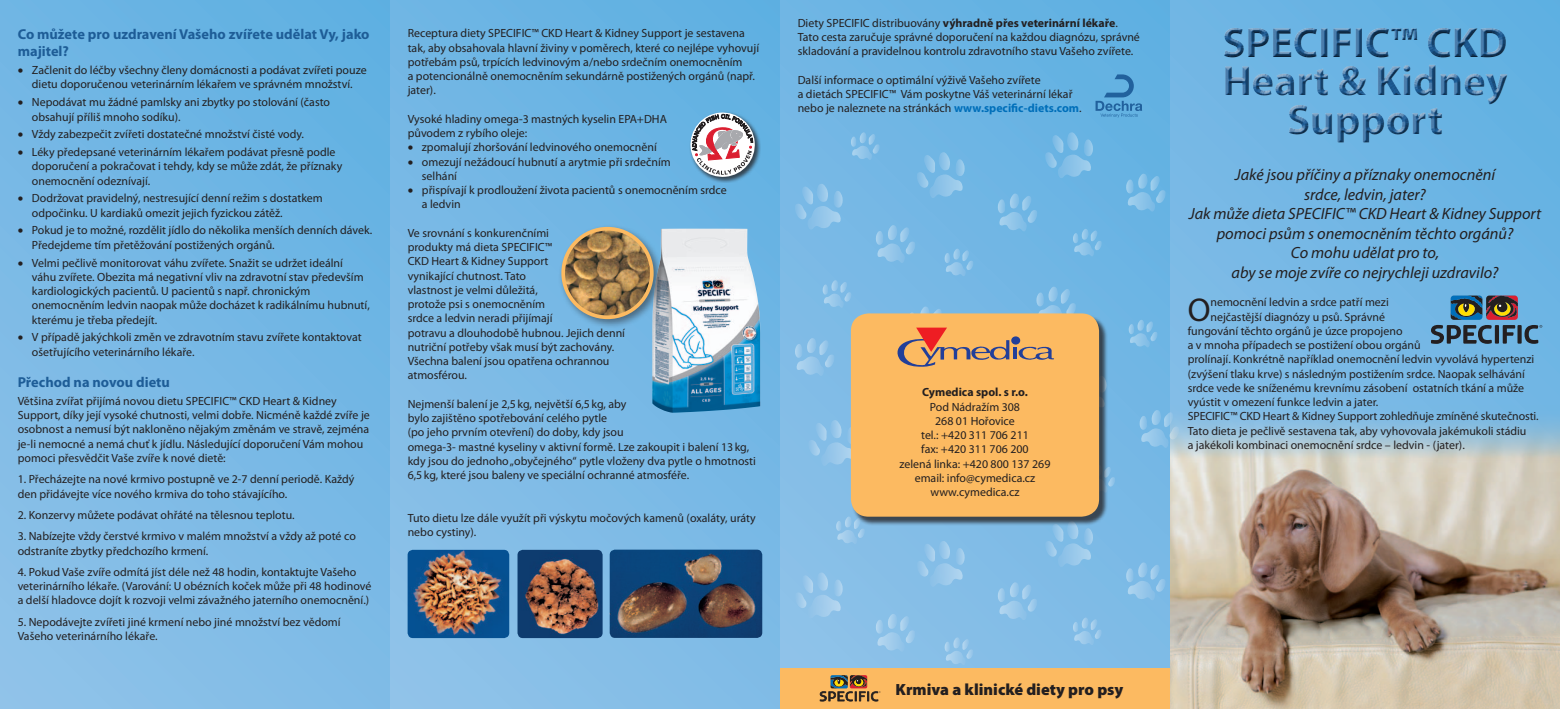
<style>
.page{position:relative;width:1560px;height:709px;background:#fff}
.page>*{position:absolute;margin:0;border:0;box-sizing:border-box;transform-origin:0 0}
.t1{font:700 42.5px/38.8px "Myriad Pro";color:#1e5d97;text-align:center}
.t2{font:33px "Myriad Pro";color:#231f20}
.t3{font:italic 16.25px/19.5px "Myriad Pro";color:#231f20;text-align:center}
.t4{font:900 16.25px "Myriad Pro";color:#231f20}
.t5{font:700 14.38px/17.2px "Myriad Pro";color:#1e5d97}
.t6{font:11.88px/14.2px "Myriad Pro";color:#231f20}
.t7{font:700 11.88px "Myriad Pro";color:#231f20}
.s1{font-weight:700}
.s2{font-weight:700;color:#006fba}
</style>
<div class="page">
<div style="left:0;top:0;width:390px;height:709px;background:linear-gradient(to bottom,#66b2e3,#89bfe8)"></div>
<div style="left:390px;top:0;width:390px;height:709px;background:linear-gradient(to bottom,#68b3e4,#88bee6)"></div>
<div style="left:780px;top:0;width:389px;height:709px;background:linear-gradient(to bottom,#64b2e3,#84bde7)"></div>
<div style="left:1169px;top:0;width:390px;height:709px;background:linear-gradient(to right,#7dbae6,#68b3e3)"></div>
<div style="left:689px;top:111px;width:72px;height:72px;background:#231f20;opacity:.75"></div>
<svg style="left:689px;top:111px;width:67px;height:67px"></svg>
<svg style="left:1125px;top:562px;width:40px;height:39px"></svg>
<svg style="left:1125px;top:173px;width:40px;height:39px"></svg>
<svg style="left:1139px;top:409px;width:30px;height:39px"></svg>
<div style="left:1216px;top:20px;width:298px;height:126px;background:#67b3e3"></div>
<div style="left:1216px;top:23px;width:298px;height:128px;background:#231f20;opacity:.75"></div>
<svg style="left:1430px;top:295px;width:111px;height:49px"></svg>
<svg style="left:1128px;top:319px;width:29px;height:29px"></svg>
<div style="left:780px;top:668px;width:389px;height:41px;background:#fcba61"></div>
<svg style="left:794px;top:132px;width:321px;height:569px"></svg>
<img style="left:407px;top:550px;width:102px;height:88px">
<img style="left:517px;top:550px;width:85px;height:88px">
<img style="left:609px;top:549px;width:153px;height:89px">
<img style="left:652px;top:229px;width:108px;height:184px">
<div style="left:558px;top:223px;width:105px;height:106px;background:#231f20;opacity:.5"></div>
<img style="left:563px;top:229px;width:87px;height:87px">
<div style="left:561px;top:227px;width:92px;height:92px;border:4px solid #fcba61;border-radius:50%"></div>
<img style="left:1169px;top:405px;width:390px;height:304px">
<svg style="left:1095px;top:74px;width:47px;height:43px"></svg>
<p class="t5" style="left:18px;top:25px;width:353px">Co můžete pro uzdravení Vašeho zvířete udělat Vy, jako majitel?</p>
<p class="t6" style="left:18px;top:63px;width:350px;text-align:center">• Začlenit do léčby všechny členy domácnosti a podávat zvířeti pouze dietu doporučenou veterinárním lékařem ve správném množství.</p>
<p class="t6" style="left:32px;top:95px;width:300px;text-indent:-14px">• Nepodávat mu žádné pamlsky ani zbytky po stolování (často obsahují příliš mnoho sodíku).</p>
<p class="t6" style="left:18px;top:127px;width:288px">• Vždy zabezpečit zvířeti dostatečné množství čisté vody.</p>
<p class="t6" style="left:32px;top:145px;width:312px;text-indent:-14px">• Léky předepsané veterinárním lékařem podávat přesně podle doporučení a pokračovat i tehdy, kdy se může zdát, že příznaky onemocnění odeznívají.</p>
<p class="t6" style="left:32px;top:191px;width:292px;text-indent:-14px">• Dodržovat pravidelný, nestresující denní režim s dostatkem odpočinku. U kardiaků omezit jejich fyzickou zátěž.</p>
<p class="t6" style="left:32px;top:223px;width:342px;text-indent:-14px">• Pokud je to možné, rozdělit jídlo do několika menších denních dávek.<br>Předejdeme tím přetěžování postižených orgánů.</p>
<p class="t6" style="left:32px;top:255px;width:339px;text-indent:-14px">• Velmi pečlivě monitorovat váhu zvířete. Snažit se udržet ideální váhu zvířete. Obezita má negativní vliv na zdravotní stav především kardiologických pacientů. U pacientů s např. chronickým onemocněním ledvin naopak může docházet k radikálnímu hubnutí, kterému je třeba předejít.</p>
<p class="t6" style="left:32px;top:330px;width:331px;text-indent:-14px">• V případě jakýchkoli změn ve zdravotním stavu zvířete kontaktovat ošetřujícího veterinárního lékaře.</p>
<p class="t5" style="left:18px;top:373px;width:154px">Přechod na novou dietu</p>
<p class="t6" style="left:18px;top:393px;width:353px">Většina zvířat přijímá novou dietu SPECIFIC™ CKD Heart &amp; Kidney Support, díky její vysoké chutnosti, velmi dobře. Nicméně každé zvíře je osobnost a nemusí být nakloněno nějakým změnám ve stravě, zejména je-li nemocné a nemá chuť k jídlu. Následující doporučení Vám mohou pomoci přesvědčit Vaše zvíře k nové dietě:</p>
<p class="t6" style="left:18px;top:472px;width:338px">1. Přecházejte na nové krmivo postupně ve 2-7 denní periodě. Každý den přidávejte více nového krmiva do toho stávajícího.</p>
<p class="t6" style="left:18px;top:507px;width:278px">2. Konzervy můžete podávat ohřáté na tělesnou teplotu.</p>
<p class="t6" style="left:18px;top:529px;width:339px">3. Nabízejte vždy čerstvé krmivo v malém množství a vždy až poté co odstraníte zbytky předchozího krmení.</p>
<p class="t6" style="left:18px;top:564px;width:355px">4. Pokud Vaše zvíře odmítá jíst déle než 48 hodin, kontaktujte Vašeho veterinárního lékaře. (Varování: U obézních koček může při 48 hodinové a delší hladovce dojít k rozvoji velmi závažného jaterního onemocnění.)</p>
<p class="t6" style="left:18px;top:614px;width:324px">5. Nepodávejte zvířeti jiné krmení nebo jiné množství bez vědomí<br>Vašeho veterinárního lékaře.</p>
<p class="t6" style="left:407px;top:26px;width:353px">Receptura diety SPECIFIC™ CKD Heart &amp; Kidney Support je sestavena tak, aby obsahovala hlavní živiny v poměrech, které co nejlépe vyhovují potřebám psů, trpících ledvinovým a/nebo srdečním onemocněním<br>a potencionálně onemocněním sekundárně postižených orgánů (např. jater).</p>
<p class="t6" style="left:407px;top:111px;width:261px">Vysoké hladiny omega-3 mastných kyselin EPA+DHA původem z rybího oleje:</p>
<p class="t6" style="left:407px;top:140px;width:251px">• zpomalují zhoršování ledvinového onemocnění</p>
<p class="t6" style="left:422px;top:154px;width:250px;text-indent:-14px">• omezují nežádoucí hubnutí a arytmie při srdečním selhání</p>
<p class="t6" style="left:422px;top:183px;width:306px;text-indent:-14px">• přispívají k prodloužení života pacientů s onemocněním srdce a ledvin</p>
<p class="t6" style="left:407px;top:225px;width:219px">Ve srovnání s konkurenčními<br>produkty má dieta SPECIFIC™<br>CKD Heart &amp; Kidney Support<br>vynikající chutnost. Tato<br>vlastnost je velmi důležitá,<br>protože psi s onemocněním<br>srdce a ledvin neradi přijímají<br>potravu a dlouhodobě hubnou. Jejich denní nutriční potřeby však musí být zachovány.<br>Všechna balení jsou opatřena ochrannou atmosférou.</p>
<p class="t6" style="left:407px;top:396px;width:350px">Nejmenší balení je 2,5kg, největší 6,5kg, aby<br>bylo zajištěno spotřebování celého pytle<br>(po jeho prvním otevření) do doby, kdy jsou<br>omega-3- mastné kyseliny v aktivní formě. Lze zakoupit i balení 13kg, kdy jsou do jednoho „obyčejného“ pytle vloženy dva pytle o hmotnosti 6,5kg, které jsou baleny ve speciální ochranné atmosféře.</p>
<p class="t6" style="left:407px;top:510px;width:349px">Tuto dietu lze dále využít při výskytu močových kamenů (oxaláty, uráty nebo cystiny).</p>
<p class="t6" style="left:797px;top:15px;width:343px">Diety SPECIFIC distribuovány <span class="s1">výhradně přes veterinární lékaře</span>.<br>Tato cesta zaručuje správné doporučení na každou diagnózu, správné skladování a pravidelnou kontrolu zdravotního stavu Vašeho zvířete.</p>
<p class="t6" style="left:797px;top:72px;width:285px">Další informace o optimální výživě Vašeho zvířete<br>a dietách SPECIFIC™ Vám poskytne Váš veterinární lékař nebo je naleznete na stránkách <span class="s2">www.specific-diets.com</span>.</p>
<p class="t7" style="left:922px;top:384px;width:107px">Cymedica spol. s r.o.</p>
<p class="t6" style="left:899px;top:399px;width:152px;text-align:center">Pod Nádražím 308<br>268 01 Hořovice<br>tel.: +420 311 706 211<br>fax: +420 311 706 200<br>zelená linka: +420 800 137 269 email: info@cymedica.cz www.cymedica.cz</p>
<h3 class="t4" style="left:895px;top:680px;width:229px">Krmiva a klinické diety pro psy</h3>
<h1 class="t1" style="left:1222px;top:22px;width:287px">SPECIFIC™ CKD<br>Heart &amp; Kidney<br>Support</h1>
<h3 class="t3" style="left:1188px;top:165px;width:354px">Jaké jsou příčiny a příznaky onemocnění<br>srdce, ledvin, jater?<br>Jak může dieta SPECIFIC™ CKD Heart &amp; Kidney Support pomoci psům s onemocněním těchto orgánů?<br>Co mohu udělat pro to,<br>aby se moje zvíře co nejrychleji uzdravilo?</h3>
<h2 class="t2" style="left:1187px;top:289px;width:24px">O</h2>
<p class="t6" style="left:1210px;top:295px;width:180px">nemocnění ledvin a srdce patří mezi</p>
<p class="t6" style="left:1210px;top:309px;width:176px">nejčastější diagnózy u psů. Správné</p>
<p class="t6" style="left:1187px;top:323px;width:216px">fungování těchto orgánů je úzce propojeno</p>
<p class="t6" style="left:1187px;top:338px;width:234px">a v mnoha případech se postižení obou orgánů</p>
<p class="t6" style="left:1187px;top:352px;width:348px">prolínají. Konkrétně například onemocnění ledvin vyvolává hypertenzi</p>
<p class="t6" style="left:1187px;top:366px;width:338px">(zvýšení tlaku krve) s následným postižením srdce. Naopak selhávání</p>
<p class="t6" style="left:1187px;top:380px;width:338px">srdce vede ke sníženému krevnímu zásobení ostatních tkání a může</p>
<p class="t6" style="left:1187px;top:395px;width:192px">vyústit v omezení funkce ledvin a jater.</p>
<p class="t6" style="left:1187px;top:409px;width:352px">SPECIFIC™ CKD Heart &amp; Kidney Support zohledňuje zmíněné skutečnosti.</p>
<p class="t6" style="left:1187px;top:423px;width:340px">Tato dieta je pečlivě sestavena tak, aby vyhovovala jakémukoli stádiu</p>
<p class="t6" style="left:1187px;top:437px;width:278px">a jakékoli kombinaci onemocnění srdce – ledvin - (jater).</p>
</div>
